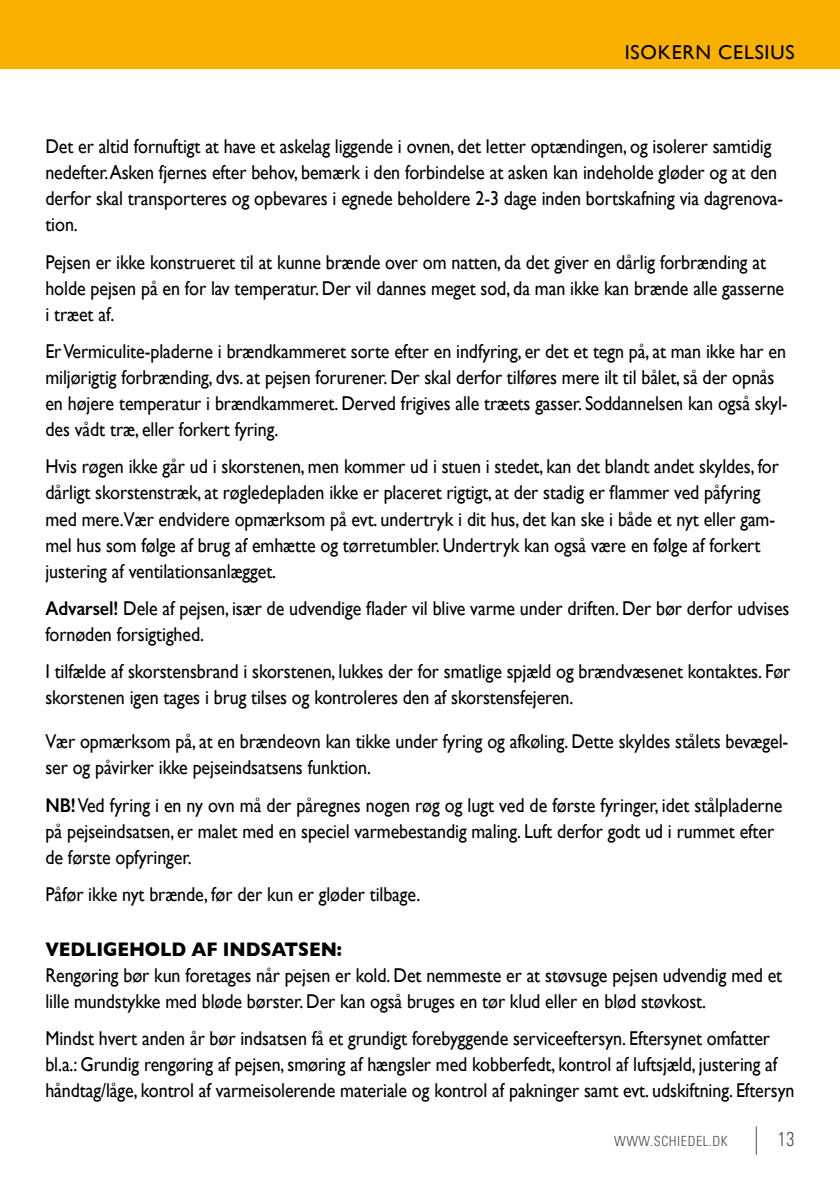
<style>
.page{position:relative;width:840px;height:1191px;background:#fff}
.page>*{position:absolute;margin:0;border:0;box-sizing:border-box;transform-origin:0 0}
.t1{font:20px/26px "Gill Sans";letter-spacing:-.005em;color:#000;scale:.9 1}
.t2{font:700 20px "Gill Sans";letter-spacing:-.005em;color:#000;scale:.9 1}
.t3{font:20px "Gill Sans";letter-spacing:.04em;color:#000}
.t4{font:300 condensed 20px "Univers LT Std";color:#4a4a49;scale:.9 1}
.t5{font:300 condensed 14px "Univers LT Std";letter-spacing:.04em;color:#4a4a49}
.s1{font-weight:600}
</style>
<div class="page">
<svg style="left:755px;top:1126px;width:1px;height:28px"></svg>
<div style="left:0;top:0;width:839px;height:68px;background:#f9b000"></div>
<p class="t3" style="left:624px;top:44px;width:171px">ISOKERN CELSIUS</p>
<p class="t1" style="left:45px;top:135px;width:820px">Det er altid fornuftigt at have et askelag liggende i ovnen, det letter optændingen, og isolerer samtidig nedefter. Asken fjernes efter behov, bemærk i den forbindelse at asken kan indeholde gløder og at den derfor skal transporteres og opbevares i egnede beholdere 2-3 dage inden bortskafning via dagrenova&shy;tion.</p>
<p class="t1" style="left:45px;top:250px;width:822px">Pejsen er ikke konstrueret til at kunne brænde over om natten, da det giver en dårlig forbrænding at holde pejsen på en for lav temperatur. Der vil dannes meget sod, da man ikke kan brænde alle gasserne i træet af.</p>
<p class="t1" style="left:45px;top:340px;width:825px">Er Vermiculite-pladerne i brændkammeret sorte efter en indfyring, er det et tegn på, at man ikke har en miljørigtig forbrænding, dvs. at pejsen forurener. Der skal derfor tilføres mere ilt til bålet, så der opnås en højere temperatur i brændkammeret. Derved frigives alle træets gasser. Soddannelsen kan også skyl&shy;des vådt træ, eller forkert fyring.</p>
<p class="t1" style="left:45px;top:455px;width:816px">Hvis røgen ikke går ud i skorstenen, men kommer ud i stuen i stedet, kan det blandt andet skyldes, for dårligt skorstenstræk, at røgledepladen ikke er placeret rigtigt, at der stadig er flammer ved påfyring med mere.Vær endvidere opmærksom på evt. undertryk i dit hus, det kan ske i både et nyt eller gam&shy;mel hus som følge af brug af emhætte og tørretumbler. Undertryk kan også være en følge af forkert justering af ventilationsanlægget.</p>
<p class="t1" style="left:45px;top:595px;width:827px"><span class="s1">Advarsel!</span> Dele af pejsen, især de udvendige flader vil blive varme under driften. Der bør derfor udvises fornøden forsigtighed.</p>
<p class="t1" style="left:45px;top:660px;width:828px">I tilfælde af skorstensbrand i skorstenen, lukkes der for smatlige spjæld og brændvæsenet kontaktes. Før skorstenen igen tages i brug tilses og kontroleres den af skorstensfejeren.</p>
<p class="t1" style="left:45px;top:730px;width:826px">Vær opmærksom på, at en brændeovn kan tikke under fyring og afkøling. Dette skyldes stålets bevægel&shy;ser og påvirker ikke pejseindsatsens funktion.</p>
<p class="t1" style="left:45px;top:793px;width:820px"><span class="s1">NB!</span> Ved fyring i en ny ovn må der påregnes nogen røg og lugt ved de første fyringer, idet stålpladerne på pejseindsatsen, er malet med en speciel varmebestandig maling. Luft derfor godt ud i rummet efter de første opfyringer.</p>
<p class="t1" style="left:45px;top:883px;width:418px">Påfør ikke nyt brænde, før der kun er gløder tilbage.</p>
<p class="t2" style="left:45px;top:937px;width:331px">VEDLIGEHOLD AF INDSATSEN:</p>
<p class="t1" style="left:45px;top:963px;width:819px">Rengøring bør kun foretages når pejsen er kold. Det nemmeste er at støvsuge pejsen udvendig med et lille mundstykke med bløde børster. Der kan også bruges en tør klud eller en blød støvkost.</p>
<p class="t1" style="left:45px;top:1026px;width:833px">Mindst hvert anden år bør indsatsen få et grundigt forebyggende serviceeftersyn. Eftersynet omfatter bl.a.: Grundig rengøring af pejsen, smøring af hængsler med kobberfedt, kontrol af luftsjæld, justering af håndtag/låge, kontrol af varmeisolerende materiale og kontrol af pakninger samt evt. udskiftning. Eftersyn</p>
<p class="t5" style="left:613px;top:1132px;width:115px">WWW.SCHIEDEL.DK</p>
<p class="t4" style="left:777px;top:1127px;width:20px">13</p>
</div>
